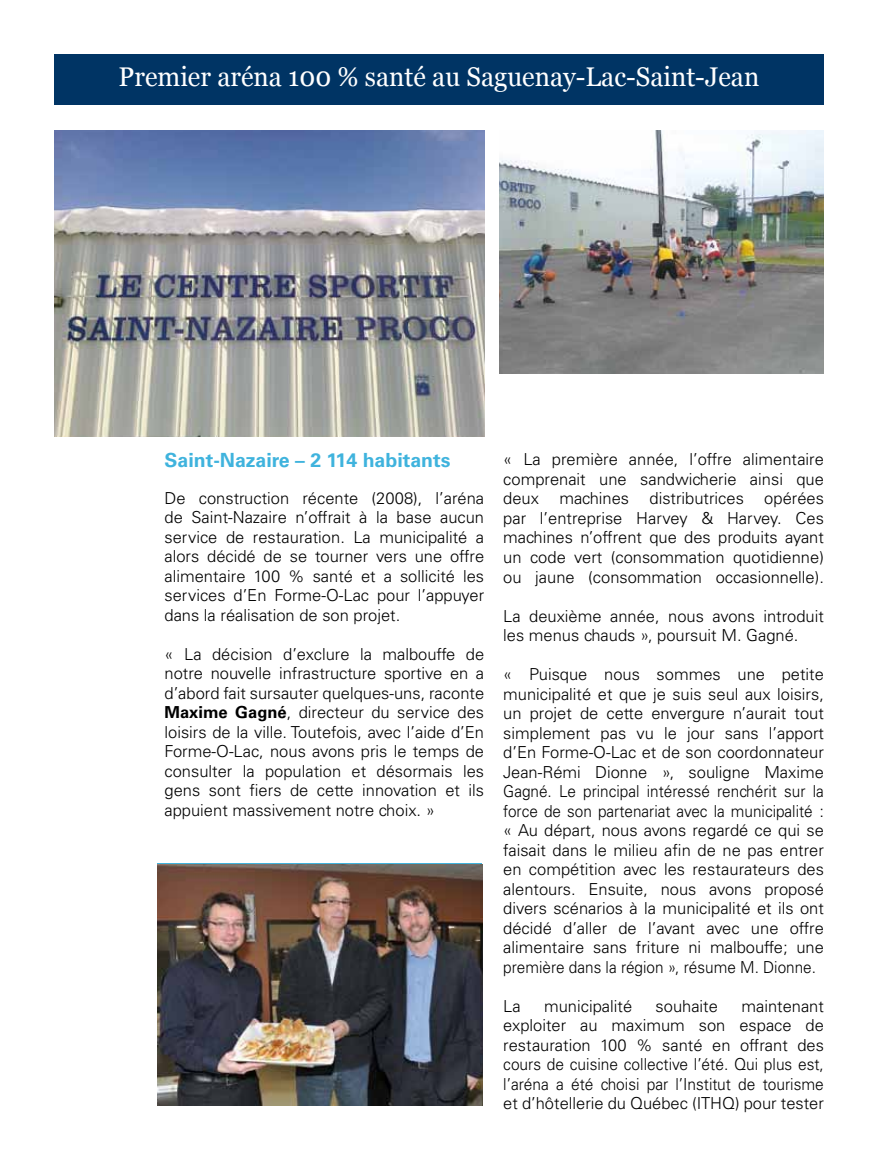
<style>
.page{position:relative;width:878px;height:1175px;background:#fff}
.page>*{position:absolute;margin:0;border:0;box-sizing:border-box;transform-origin:0 0}
.t1{font:27px "Georgia";color:#fff;scale:.96 1}
.t2{font:700 19.5px "Univers LT";color:#3fb3dd}
.t3{font:300 16.5px/19.5px "Univers LT";color:#000;text-align:justify}
.s1{font-weight:700}
</style>
<div class="page">
<img style="left:158px;top:864px;width:324px;height:242px">
<img style="left:54px;top:130px;width:431px;height:306px">
<div style="left:54px;top:54px;width:770px;height:50px;background:#003464"></div>
<img style="left:499px;top:131px;width:325px;height:242px">
<h1 class="t1" style="left:118px;top:61px;width:669px">Premier aréna 100 % santé au Saguenay-Lac-Saint-Jean</h1>
<p class="t2" style="left:164px;top:448px;width:287px">Saint-Nazaire – 2 114 habitants</p>
<p class="t3" style="left:164px;top:488px;width:321px">De construction récente (2008), l’aréna de Saint-Nazaire n’offrait à la base aucun service de restauration. La municipalité a alors décidé de se tourner vers une offre alimentaire 100 % santé et a sollicité les services d’En Forme-O-Lac pour l’appuyer dans la réalisation de son projet.</p>
<p class="t3" style="left:164px;top:644px;width:321px">« La décision d’exclure la malbouffe de notre nouvelle infrastructure sportive en a d’abord fait sursauter quelques-uns, raconte <span class="s1">Maxime Gagné</span>, directeur du service des loisirs de la ville. Toutefois, avec l’aide d’En Forme-O-Lac, nous avons pris le temps de consulter la population et désormais les gens sont fiers de cette innovation et ils appuient massivement notre choix. »</p>
<p class="t3" style="left:503px;top:450px;width:322px">« La première année, l’offre alimentaire comprenait une sandwicherie ainsi que deux machines distributrices opérées par l’entreprise Harvey &amp; Harvey. Ces machines n’offrent que des produits ayant un code vert (consommation quotidienne) ou jaune (consommation occasionnelle).</p>
<p class="t3" style="left:503px;top:606px;width:322px">La deuxième année, nous avons introduit les menus chauds », poursuit M. Gagné.</p>
<p class="t3" style="left:503px;top:664px;width:322px">« Puisque nous sommes une petite municipalité et que je suis seul aux loisirs, un projet de cette envergure n’aurait tout simplement pas vu le jour sans l’apport d’En Forme-O-Lac et de son coordonnateur Jean-Rémi Dionne », souligne Maxime Gagné. Le principal intéressé renchérit sur la force de son partenariat avec la municipalité : « Au départ, nous avons regardé ce qui se faisait dans le milieu afin de ne pas entrer en compétition avec les restaurateurs des alentours. Ensuite, nous avons proposé divers scénarios à la municipalité et ils ont décidé d’aller de l’avant avec une offre alimentaire sans friture ni malbouffe; une première dans la région », résume M. Dionne.</p>
<p class="t3" style="left:503px;top:996px;width:19px">La</p>
<p class="t3" style="left:544px;top:996px;width:90px">municipalité</p>
<p class="t3" style="left:655px;top:996px;width:64px">souhaite</p>
<p class="t3" style="left:503px;top:996px;width:322px;text-indent:238px">maintenant exploiter au maximum son espace de restauration 100 % santé en offrant des cours de cuisine collective l’été. Qui plus est, l’aréna a été choisi par l’Institut de tourisme et d’hôtellerie du Québec (ITHQ) pour tester</p>
</div>
